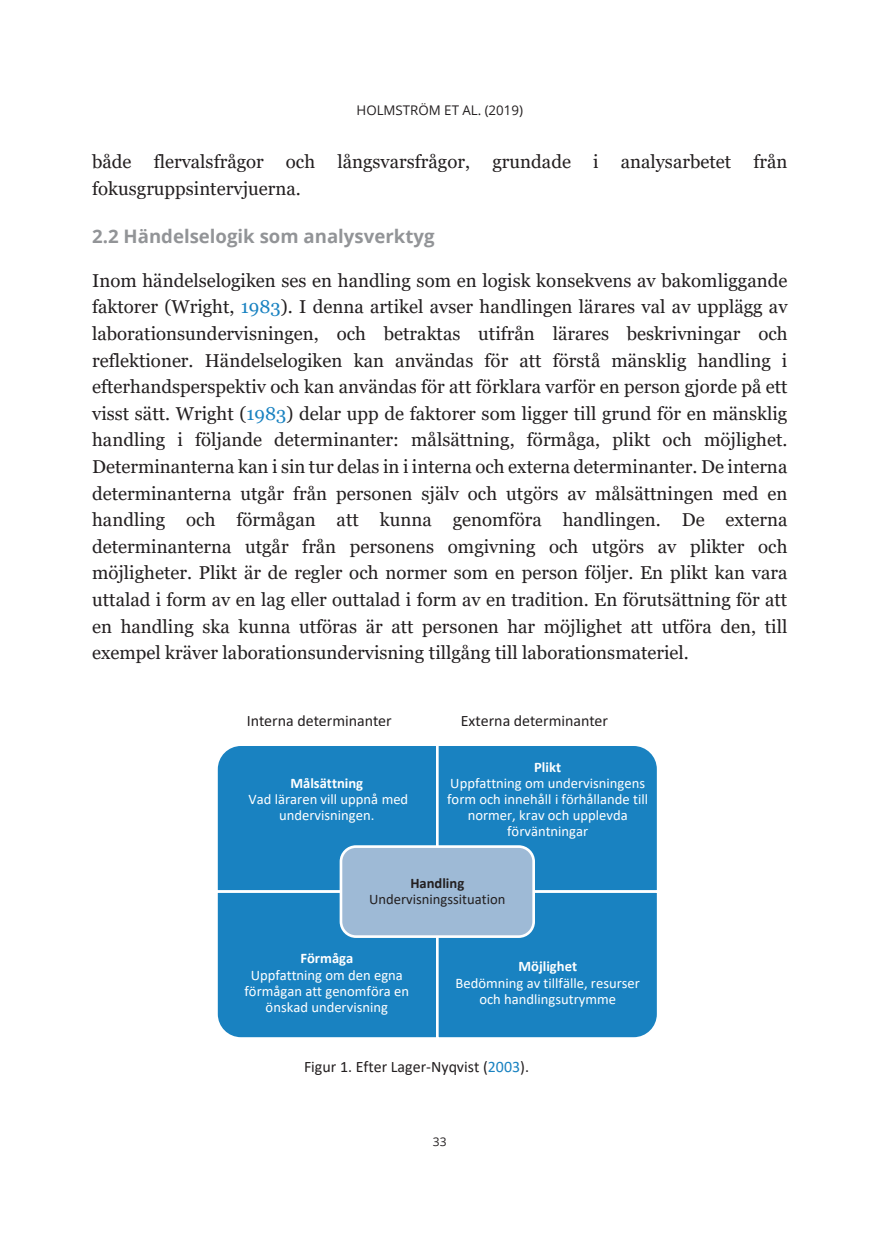
<style>
.page{position:relative;width:879px;height:1248px;background:#fff}
.page>*{position:absolute;margin:0;border:0;box-sizing:border-box;transform-origin:0 0}
.t1{font:18.6px/26.6px "Georgia";color:#231f20}
.t2{font:700 18.6px "Open Sans";color:#929497}
.t3{font:16px "Calibri";color:#231f20}
.t4{font:14.6px/16px "Calibri";color:#fff;text-align:center}
.t5{font:700 14.6px "Calibri";color:#fff}
.t6{font:14.6px "Calibri";color:#231f20}
.t7{font:700 14.6px "Calibri";color:#231f20}
.t8{font:13.4px "Open Sans";color:#231f20}
.t9{font:12px "Open Sans";color:#231f20}
.s1{color:#1982c1}
</style>
<div class="page">
<div style="left:217px;top:746px;width:440px;height:292px;background:#1982c1"></div>
<div style="left:341px;top:846px;width:193px;height:90px;background:#9ebad6;border-radius:15px"></div>
<div style="left:340px;top:845px;width:195px;height:92px;border:3px solid #fff;border-radius:15px"></div>
<p class="t8" style="left:356px;top:100px;width:168px">HOLMSTRÖM ET AL. (2019)</p>
<p class="t1" style="left:92px;top:149px;width:697px">både flervalsfrågor och långsvarsfrågor, grundade i analysarbetet från fokusgruppsintervjuerna.</p>
<p class="t2" style="left:92px;top:223px;width:344px">2.2 Händelselogik som analysverktyg</p>
<p class="t1" style="left:92px;top:267px;width:697px;text-align:justify">Inom händelselogiken ses en handling som en logisk konsekvens av bakomliggande faktorer (Wright, <span class="s1">1983</span>). I denna artikel avser handlingen lärares val av upplägg av laborationsundervisningen, och betraktas utifrån lärares beskrivningar och reflektioner. Händelselogiken kan användas för att förstå mänsklig handling i efterhandsperspektiv och kan användas för att förklara varför en person gjorde på ett visst sätt. Wright (<span class="s1">1983</span>) delar upp de faktorer som ligger till grund för en mänsklig handling i följande determinanter: målsättning, förmåga, plikt och möjlighet.<br>Determinanterna kan i sin tur delas in i interna och externa determinanter. De interna determinanterna utgår från personen själv och utgörs av målsättningen med en handling och förmågan att kunna genomföra handlingen. De externa determinanterna utgår från personens omgivning och utgörs av plikter och möjligheter. Plikt är de regler och normer som en person följer. En plikt kan vara uttalad i form av en lag eller outtalad i form av en tradition. En förutsättning för att en handling ska kunna utföras är att personen har möjlighet att utföra den, till exempel kräver laborationsundervisning tillgång till laborationsmateriel.</p>
<p class="t3" style="left:247px;top:713px;width:146px">Interna determinanter</p>
<p class="t3" style="left:461px;top:713px;width:149px">Externa determinanter</p>
<p class="t5" style="left:290px;top:776px;width:74px">Målsättning</p>
<p class="t4" style="left:249px;top:792px;width:161px">Vad läraren vill uppnå med undervisningen.</p>
<p class="t5" style="left:534px;top:760px;width:29px">Plikt</p>
<p class="t4" style="left:447px;top:776px;width:202px">Uppfattning om undervisningens form och innehåll i förhållande till normer, krav och upplevda förväntningar</p>
<p class="t7" style="left:410px;top:876px;width:55px">Handling</p>
<p class="t6" style="left:369px;top:892px;width:138px">Undervisningssituation</p>
<p class="t5" style="left:300px;top:952px;width:54px">Förmåga</p>
<p class="t4" style="left:244px;top:967px;width:166px">Uppfattning om den egna förmågan att genomföra en önskad undervisning</p>
<p class="t5" style="left:518px;top:960px;width:60px">Möjlighet</p>
<p class="t4" style="left:455px;top:975px;width:186px">Bedömning av tillfälle, resurser och handlingsutrymme</p>
<p class="t3" style="left:304px;top:1060px;width:226px">Figur 1. Efter Lager-Nyqvist (<span class="s1">2003</span>).</p>
<p class="t9" style="left:433px;top:1133px;width:15px">33</p>
</div>
